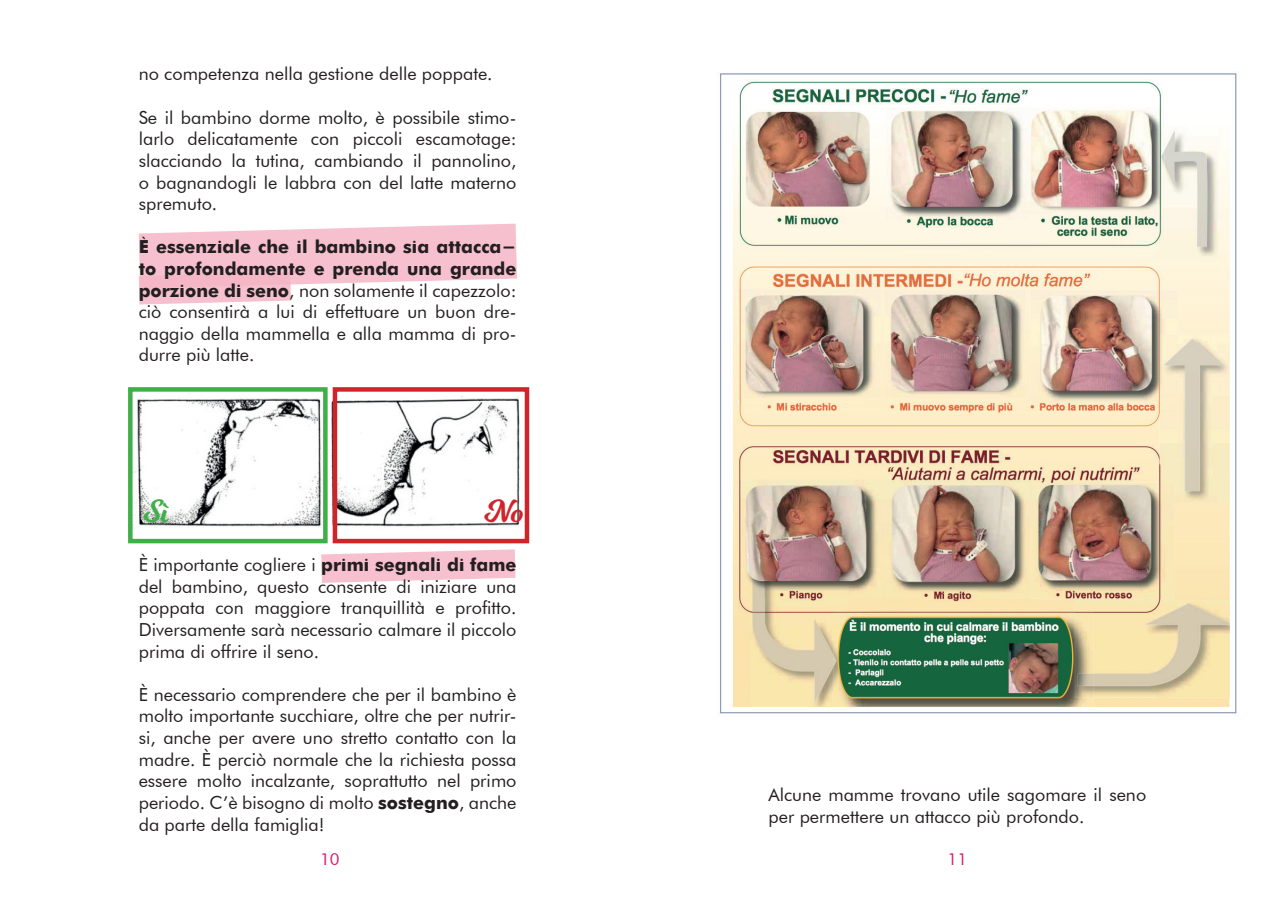
<style>
.page{position:relative;width:1285px;height:919px;background:#fff}
.page>*{position:absolute;margin:0;border:0;box-sizing:border-box;transform-origin:0 0}
.t1{font:31.5px "Milkshake";color:#40ae49}
.t2{font:31.5px "Milkshake";color:#d1232a}
.t3{font:18px/21.6px "Futura BT";color:#231f20;text-align:justify}
.t4{font:16.5px "Futura BT";color:#d51d68}
.s1{font-family:"Futura";font-weight:700}
</style>
<div class="page">
<img style="left:133px;top:388px;width:397px;height:141px">
<div style="left:128px;top:387px;width:199px;height:156px;border:4px solid #40ae49"></div>
<div style="left:332px;top:387px;width:197px;height:156px;border:4px solid #d1232a"></div>
<svg style="left:138px;top:223px;width:379px;height:82px"></svg>
<svg style="left:321px;top:549px;width:195px;height:34px"></svg>
<img style="left:719px;top:73px;width:518px;height:642px">
<p class="t3" style="left:139px;top:63px;width:355px">no competenza nella gestione delle poppate.</p>
<p class="t3" style="left:139px;top:106px;width:379px">Se il bambino dorme molto, è possibile stimo&shy;larlo delicatamente con piccoli escamotage: slacciando la tutina, cambiando il pannolino, o bagnandogli le labbra con del latte materno spremuto.</p>
<p class="t3" style="left:139px;top:236px;width:379px"><span class="s1">È essenziale che il bambino sia attacca&shy;to profondamente e prenda una grande porzione di seno</span>, non solamente il capezzolo: ciò consentirà a lui di effettuare un buon dre&shy;naggio della mammella e alla mamma di pro&shy;durre più latte.</p>
<p class="t1" style="left:143px;top:489px;width:28px">Sì</p>
<p class="t2" style="left:484px;top:489px;width:40px">No</p>
<p class="t3" style="left:139px;top:553px;width:379px">È importante cogliere i <span class="s1">primi segnali di fame </span>del bambino, questo consente di iniziare una poppata con maggiore tranquillità e profitto.<br>Diversamente sarà necessario calmare il piccolo prima di offrire il seno.</p>
<p class="t3" style="left:139px;top:683px;width:379px">È necessario comprendere che per il bambino è molto importante succhiare, oltre che per nutrir&shy;si, anche per avere uno stretto contatto con la madre. È perciò normale che la richiesta possa essere molto incalzante, soprattutto nel primo periodo. C’è bisogno di molto <span class="s1">sostegno</span>, anche da parte della famiglia!</p>
<p class="t3" style="left:768px;top:784px;width:379px">Alcune mamme trovano utile sagomare il seno per permettere un attacco più profondo.</p>
<p class="t4" style="left:320px;top:848px;width:21px">10</p>
<p class="t4" style="left:947px;top:848px;width:21px">11</p>
</div>
